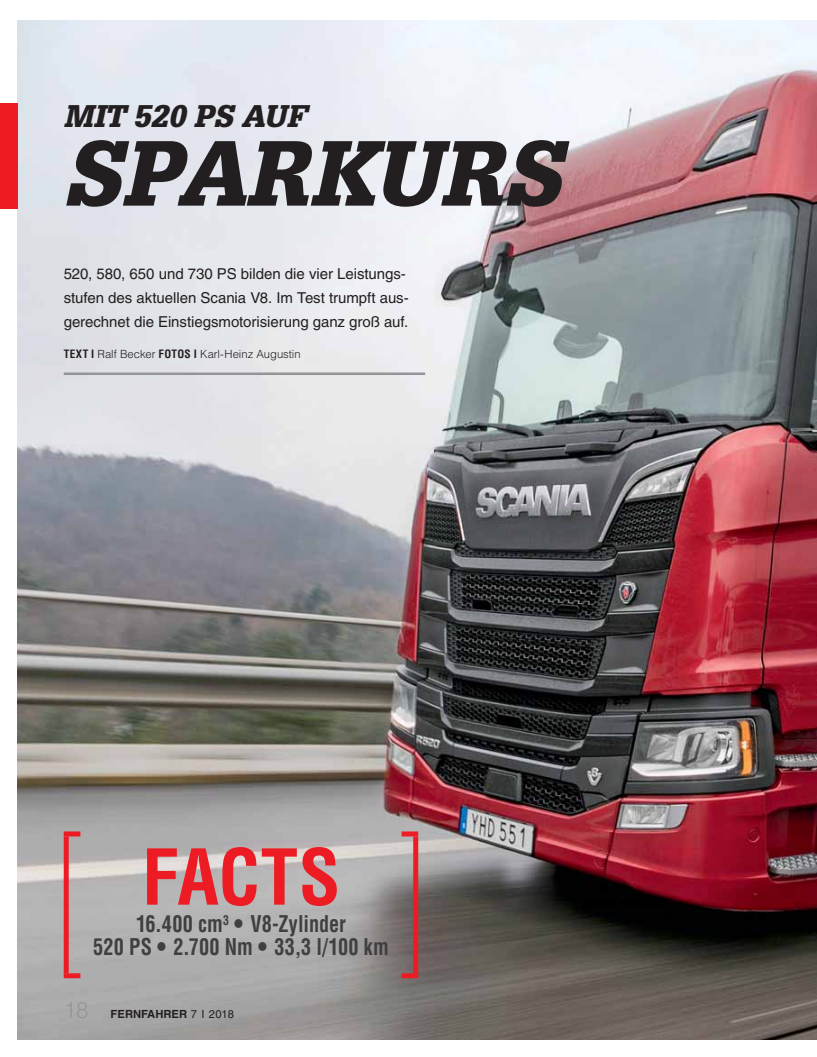
<style>
.page{position:relative;width:817px;height:1057px;background:#fff}
.page>*{position:absolute;margin:0;border:0;box-sizing:border-box;transform-origin:0 0}
.t1{font:italic 900 90px "Glypha LT Std";color:#231f20}
.t2{font:700 condensed 75px "Helvetica LT Std";color:#ed1c24}
.t3{font:italic 900 30.5px "Glypha LT Std";letter-spacing:.005em;color:#231f20}
.t4{font:700 condensed 22.5px/22.5px "Helvetica LT Std";letter-spacing:.005em;color:#404041;text-align:center;scale:.9 1}
.t5{font:300 22.5px "Helvetica LT Std";color:#939598}
.t6{font:15px/23.8px "Helvetica LT Std";color:#231f20}
.t7{font:300 11.25px "Helvetica LT Std";color:#231f20}
.t8{font:700 11.25px "Helvetica LT Std";color:#231f20}
.s1{font-weight:700;font-stretch:condensed}
.s2{font-weight:400}
</style>
<div class="page">
<img style="left:18px;top:21px;width:799px;height:1018px">
<hr style="left:64px;top:372px;width:361px;height:3px;background:#939598">
<div style="left:0;top:103px;width:18px;height:105px;background:#ed1c24"></div>
<div style="left:64px;top:836px;width:5px;height:75px;background:#ed1c24"></div>
<div style="left:64px;top:911px;width:5px;height:62px;background:#ed1c24"></div>
<div style="left:64px;top:831px;width:16px;height:5px;background:#ed1c24"></div>
<div style="left:64px;top:973px;width:16px;height:5px;background:#ed1c24"></div>
<div style="left:413px;top:836px;width:5px;height:75px;background:#ed1c24"></div>
<div style="left:413px;top:911px;width:5px;height:62px;background:#ed1c24"></div>
<div style="left:402px;top:831px;width:16px;height:5px;background:#ed1c24"></div>
<div style="left:402px;top:973px;width:16px;height:5px;background:#ed1c24"></div>
<h3 class="t3" style="left:64px;top:99px;width:244px">MIT 520 PS AUF</h3>
<h1 class="t1" style="left:64px;top:122px;width:497px">SPARKURS</h1>
<p class="t6" style="left:64px;top:264px;width:347px">520, 580, 650 und 730 PS bilden die vier Leistungs&shy;stufen des aktuellen Scania V8. Im Test trumpft aus&shy;gerechnet die Einstiegsmotorisierung ganz groß auf.</p>
<p class="t7" style="left:64px;top:350px;width:238px"><span class="s1">TEXT I</span> Ralf Becker <span class="s1">FOTOS I</span> Karl-Heinz Augustin</p>
<h2 class="t2" style="left:142px;top:851px;width:200px">FACTS</h2>
<h3 class="t4" style="left:93px;top:915px;width:330px">16.400 cm<sup>3</sup> ● V8-Zylinder<br>520 PS● 2.700 Nm● 33,3 l/100 km</h3>
<h3 class="t5" style="left:64px;top:1002px;width:27px">18</h3>
<p class="t8" style="left:111px;top:1010px;width:125px">FERNFAHRER <span class="s2">7 I 2018</span></p>
</div>
